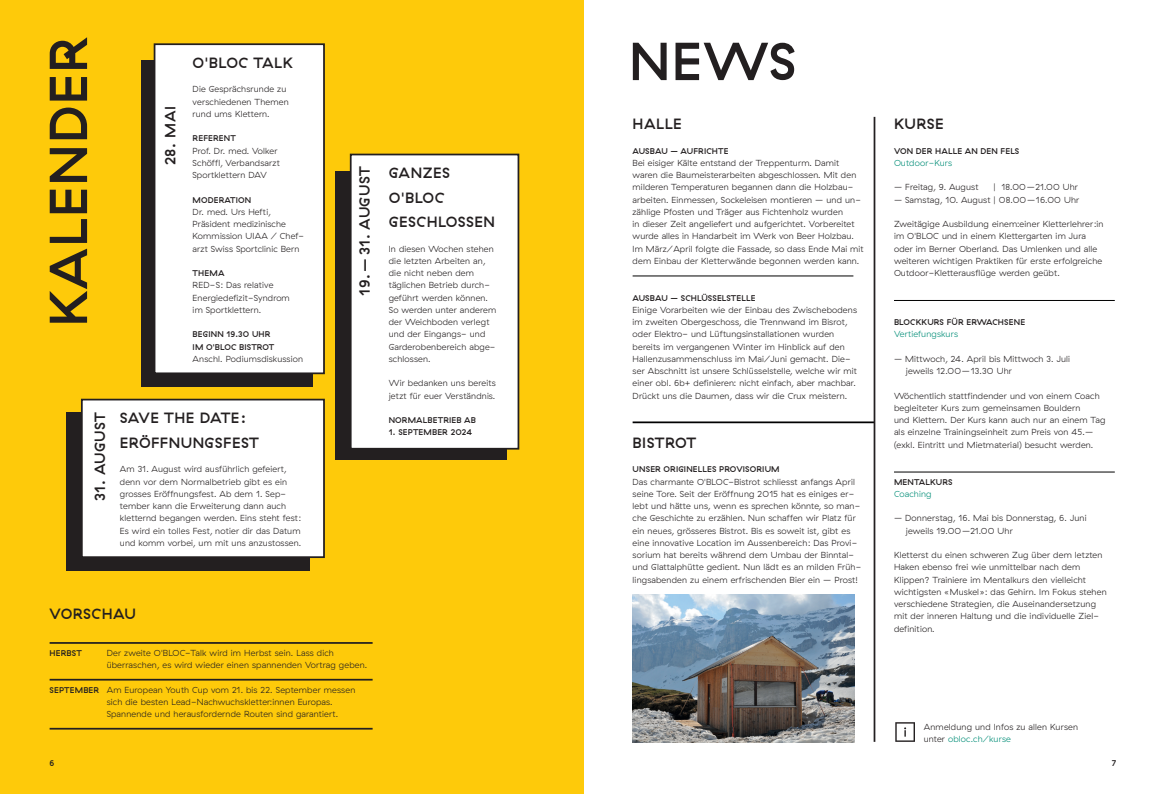
<style>
.page{position:relative;width:1166px;height:794px;background:#fff}
.page>*{position:absolute;margin:0;border:0;box-sizing:border-box;transform-origin:0 0}
.t1{font:500 53.38px "GT Haptik";letter-spacing:.02em;color:#231f20}
.t2{font:500 14.88px/24.5px "GT Haptik";letter-spacing:.03em;color:#231f20}
.t3{font:500 14.88px "GT Haptik";letter-spacing:.01em;color:#231f20}
.t4{font:300 8.75px/12.2px "GT Haptik";letter-spacing:.02em;color:#231f20}
.t5{font:300 8.75px "GT Haptik";letter-spacing:.02em;color:#008d77}
.t6{font:500 8.31px/12.2px "GT Haptik";letter-spacing:.02em;color:#231f20}
.s1{font-weight:500;font-size:8.31px}
.s2{color:#008d77}
</style>
<div class="page">
<div style="left:0;top:0;width:583px;height:794px;background:#feca0a"></div>
<div style="left:336px;top:172px;width:171px;height:288px;background:#231f20"></div>
<div style="left:66px;top:412px;width:244px;height:158px;background:#231f20"></div>
<div style="left:141px;top:60px;width:172px;height:326px;background:#231f20"></div>
<hr style="left:632px;top:276px;width:221px;height:1px;background:#000001">
<hr style="left:632px;top:421px;width:242px;height:2px;background:#000001">
<hr style="left:894px;top:300px;width:221px;height:1px;background:#000001">
<hr style="left:894px;top:472px;width:221px;height:1px;background:#000001">
<hr style="left:50px;top:642px;width:323px;height:2px;background:#231f20">
<hr style="left:50px;top:679px;width:323px;height:1px;background:#231f20">
<hr style="left:50px;top:728px;width:323px;height:1px;background:#231f20">
<div style="left:155px;top:44px;width:169px;height:329px;background:#fff"></div>
<div style="left:154px;top:43px;width:171px;height:331px;border:2px solid #231f20"></div>
<div style="left:351px;top:154px;width:167px;height:295px;background:#fff"></div>
<div style="left:350px;top:154px;width:169px;height:295px;border:2px solid #231f20"></div>
<hr style="left:873px;top:117px;width:2px;height:625px;background:#231f20">
<div style="left:82px;top:399px;width:242px;height:158px;background:#fff"></div>
<div style="left:81px;top:399px;width:244px;height:159px;border:2px solid #231f20"></div>
<svg style="left:895px;top:722px;width:20px;height:20px"></svg>
<img style="left:632px;top:595px;width:222px;height:147px">
<h1 class="t1" style="left:36px;top:327px;width:291px;rotate:-90deg">KALENDER</h1>
<h1 class="t1" style="left:629px;top:29px;width:169px">NEWS</h1>
<h2 class="t2" style="left:193px;top:51px;width:102px">O'BLOC TALK</h2>
<p class="t4" style="left:193px;top:83px;width:98px">Die Gesprächsrunde zu verschiedenen Themen rund ums Klettern.</p>
<p class="t6" style="left:193px;top:132px;width:45px">REFERENT</p>
<p class="t4" style="left:193px;top:145px;width:89px">Prof. Dr. med. Volker<br>Schöffl, Verbandsarzt<br>Sportklettern DAV</p>
<p class="t6" style="left:193px;top:194px;width:60px">MODERATION</p>
<p class="t4" style="left:193px;top:206px;width:113px">Dr. med. Urs Hefti,<br>Präsident medizinische<br>Kommission UIAA / Chef&shy;arzt Swiss Sportclinic Bern</p>
<p class="t6" style="left:193px;top:267px;width:33px">THEMA</p>
<p class="t4" style="left:193px;top:279px;width:99px">RED-S: Das relative<br>Energiedefizit-Syndrom im Sportklettern.</p>
<p class="t6" style="left:193px;top:328px;width:83px">BEGINN 19.30 UHR<br>IM O'BLOC BISTROT</p>
<p class="t4" style="left:193px;top:353px;width:112px">Anschl. Podiumsdiskussion</p>
<h2 class="t2" style="left:158px;top:165px;width:60px;rotate:-90deg">28. MAI</h2>
<h2 class="t2" style="left:632px;top:112px;width:51px">HALLE</h2>
<p class="t6" style="left:632px;top:145px;width:97px">AUSBAU – AUFRICHTE</p>
<p class="t4" style="left:632px;top:157px;width:233px">Bei eisiger Kälte entstand der Treppenturm. Damit waren die Baumeisterarbeiten abgeschlossen. Mit den milderen Temperaturen begannen dann die Holzbau&shy;arbeiten. Einmessen, Sockeleisen montieren – und un&shy;zählige Pfosten und Träger aus Fichtenholz wurden<br>in dieser Zeit angeliefert und aufgerichtet. Vorbereitet wurde alles in Handarbeit im Werk von Beer Holzbau.<br>Im März/April folgte die Fassade, so dass Ende Mai mit dem Einbau der Kletterwände begonnen werden kann.</p>
<p class="t6" style="left:632px;top:292px;width:124px">AUSBAU – SCHLÜSSELSTELLE</p>
<p class="t4" style="left:632px;top:304px;width:226px">Einige Vorarbeiten wie der Einbau des Zwischebodens im zweiten Obergeschoss, die Trennwand im Bisrot, oder Elektro- und Lüftungsinstallationen wurden bereits im vergangenen Winter im Hinblick auf den Hallenzusammenschluss im Mai/Juni gemacht. Die&shy;ser Abschnitt ist unsere Schlüsselstelle, welche wir mit einer obl. 6b+ definieren: nicht einfach, aber machbar.<br>Drückt uns die Daumen, dass wir die Crux meistern.</p>
<h2 class="t2" style="left:632px;top:430px;width:65px">BISTROT</h2>
<p class="t6" style="left:632px;top:463px;width:149px">UNSER ORIGINELLES PROVISORIUM</p>
<p class="t4" style="left:632px;top:475px;width:230px">Das charmante O'BLOC-Bistrot schliesst anfangs April seine Tore. Seit der Eröffnung 2015 hat es einiges er&shy;lebt und hätte uns, wenn es sprechen könnte, so man&shy;che Geschichte zu erzählen. Nun schaffen wir Platz für ein neues, grösseres Bistrot. Bis es soweit ist, gibt es eine innovative Location im Aussenbereich: Das Provi&shy;sorium hat bereits während dem Umbau der Binntal&shy;und Glattalphütte gedient. Nun lädt es an milden Früh&shy;lingsabenden zu einem erfrischenden Bier ein – Prost!</p>
<h2 class="t2" style="left:353px;top:295px;width:130px;rotate:-90deg">19. – 31. AUGUST</h2>
<h2 class="t2" style="left:389px;top:161px;width:108px">GANZES<br>O'BLOC<br>GESCHLOSSEN</h2>
<p class="t4" style="left:389px;top:243px;width:109px">In diesen Wochen stehen die letzten Arbeiten an, die nicht neben dem täglichen Betrieb durch&shy;geführt werden können.<br>So werden unter anderem der Weichboden verlegt und der Eingangs- und<br>Garderobenbereich abge&shy;schlossen.</p>
<p class="t4" style="left:389px;top:377px;width:108px">Wir bedanken uns bereits jetzt für euer Verständnis.</p>
<p class="t6" style="left:389px;top:414px;width:89px">NORMALBETRIEB AB</p>
<p class="t6" style="left:389px;top:426px;width:85px">1. SEPTEMBER 2024</p>
<h2 class="t3" style="left:91px;top:501px;width:90px;rotate:-90deg">31. AUGUST</h2>
<h2 class="t2" style="left:120px;top:406px;width:140px">SAVE THE DATE:<br>ERÖFFNUNGSFEST</h2>
<p class="t4" style="left:120px;top:463px;width:183px">Am 31. August wird ausführlich gefeiert, denn vor dem Normalbetrieb gibt es ein grosses Eröffnungsfest. Ab dem 1. Sep&shy;tember kann die Erweiterung dann auch kletternd begangen werden. Eins steht fest:<br>Es wird ein tolles Fest, notier dir das Datum und komm vorbei, um mit uns anzustossen.</p>
<h2 class="t2" style="left:50px;top:602px;width:88px">VORSCHAU</h2>
<p class="t6" style="left:50px;top:647px;width:34px">HERBST</p>
<p class="t4" style="left:107px;top:647px;width:262px">Der zweite O'BLOC-Talk wird im Herbst sein. Lass dich überraschen, es wird wieder einen spannenden Vortrag geben.</p>
<p class="t4" style="left:107px;top:684px;width:250px;text-indent:-57px"><span class="s1">SEPTEMBER</span> Am European Youth Cup vom 21. bis 22. September messen sich die besten Lead-Nachwuchskletter:innen Europas.<br>Spannende und herausfordernde Routen sind garantiert.</p>
<p class="t6" style="left:50px;top:757px;width:6px">6</p>
<h2 class="t2" style="left:894px;top:112px;width:51px">KURSE</h2>
<p class="t6" style="left:894px;top:145px;width:127px">VON DER HALLE AN DEN FELS</p>
<p class="t5" style="left:894px;top:158px;width:60px">Outdoor-Kurs</p>
<p class="t4" style="left:894px;top:181px;width:86px">– Freitag, 9. August</p>
<p class="t4" style="left:993px;top:181px;width:86px">| 18.00–21.00 Uhr</p>
<p class="t4" style="left:894px;top:194px;width:187px">– Samstag, 10. August | 08.00–16.00 Uhr</p>
<p class="t4" style="left:894px;top:218px;width:211px">Zweitägige Ausbildung einem:einer Kletterlehrer:in im O'BLOC und in einem Klettergarten im Jura oder im Berner Oberland. Das Umlenken und alle weiteren wichtigen Praktiken für erste erfolgreiche Outdoor-Kletterausflüge werden geübt.</p>
<p class="t6" style="left:894px;top:316px;width:133px">BLOCKKURS FÜR ERWACHSENE</p>
<p class="t5" style="left:894px;top:329px;width:65px">Vertiefungskurs</p>
<p class="t4" style="left:906px;top:353px;width:166px;text-indent:-12px">– Mittwoch, 24. April bis Mittwoch 3. Juli jeweils 12.00–13.30 Uhr</p>
<p class="t4" style="left:894px;top:390px;width:213px">Wöchentlich stattfindender und von einem Coach begleiteter Kurs zum gemeinsamen Bouldern<br>und Klettern. Der Kurs kann auch nur an einem Tag als einzelne Trainingseinheit zum Preis von 45.– (exkl. Eintritt und Mietmaterial) besucht werden.</p>
<p class="t6" style="left:894px;top:475px;width:60px">MENTALKURS</p>
<p class="t5" style="left:894px;top:489px;width:39px">Coaching</p>
<p class="t4" style="left:906px;top:512px;width:182px;text-indent:-12px">– Donnerstag, 16. Mai bis Donnerstag, 6. Juni jeweils 19.00–21.00 Uhr</p>
<p class="t4" style="left:894px;top:549px;width:214px">Kletterst du einen schweren Zug über dem letzten Haken ebenso frei wie unmittelbar nach dem Klippen? Trainiere im Mentalkurs den vielleicht wichtigsten «Muskel»: das Gehirn. Im Fokus stehen verschiedene Strategien, die Auseinandersetzung mit der inneren Haltung und die individuelle Ziel&shy;definition.</p>
<p class="t4" style="left:924px;top:720px;width:156px">Anmeldung und Infos zu allen Kursen unter <span class="s2">obloc.ch/kurse</span></p>
<p class="t6" style="left:1112px;top:757px;width:6px">7</p>
</div>
